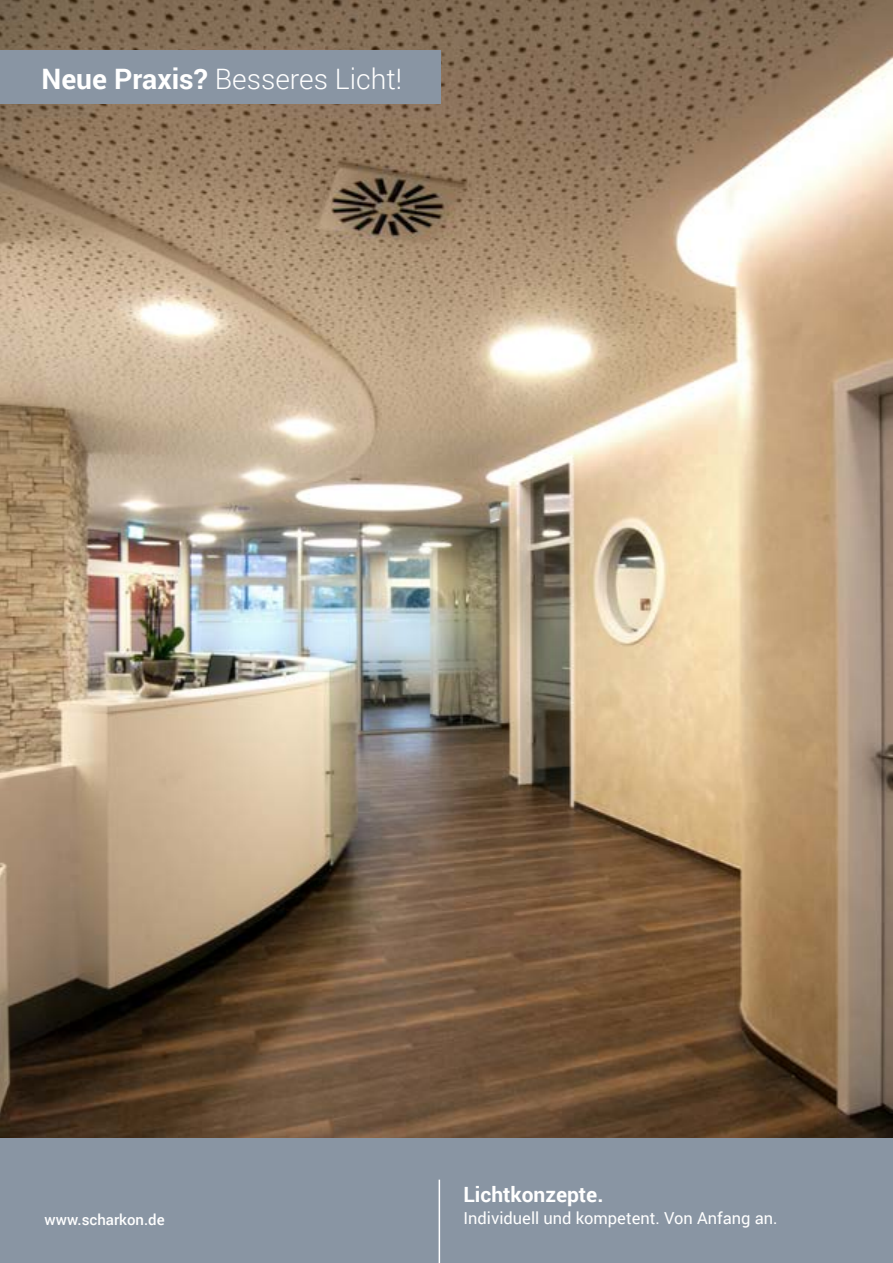
<style>
.page{position:relative;width:893px;height:1263px;background:#fff}
.page>*{position:absolute;margin:0;border:0;box-sizing:border-box;transform-origin:0 0}
.t1{font:300 28.2px "Roboto";color:#fff}
.t2{font:700 21px "Roboto";color:#fff}
.t3{font:16.5px "Roboto";color:#fff}
.t4{font:500 15px "Roboto";color:#fff}
.s1{font-weight:700}
</style>
<div class="page">
<img style="left:0;top:0;width:893px;height:1138px">
<div style="left:0;top:50px;width:440px;height:53px;background:#8995a3"></div>
<div style="left:0;top:1138px;width:893px;height:125px;background:#8995a3"></div>
<hr style="left:439px;top:1179px;width:1px;height:84px;background:#fff">
<h1 class="t1" style="left:41px;top:59px;width:362px"><span class="s1">Neue Praxis?</span> Besseres Licht!</h1>
<p class="t2" style="left:463px;top:1179px;width:142px">Lichtkonzepte.</p>
<p class="t4" style="left:45px;top:1208px;width:122px">www.scharkon.de</p>
<p class="t3" style="left:463px;top:1207px;width:316px">Individuell und kompetent. Von Anfang an.</p>
</div>
